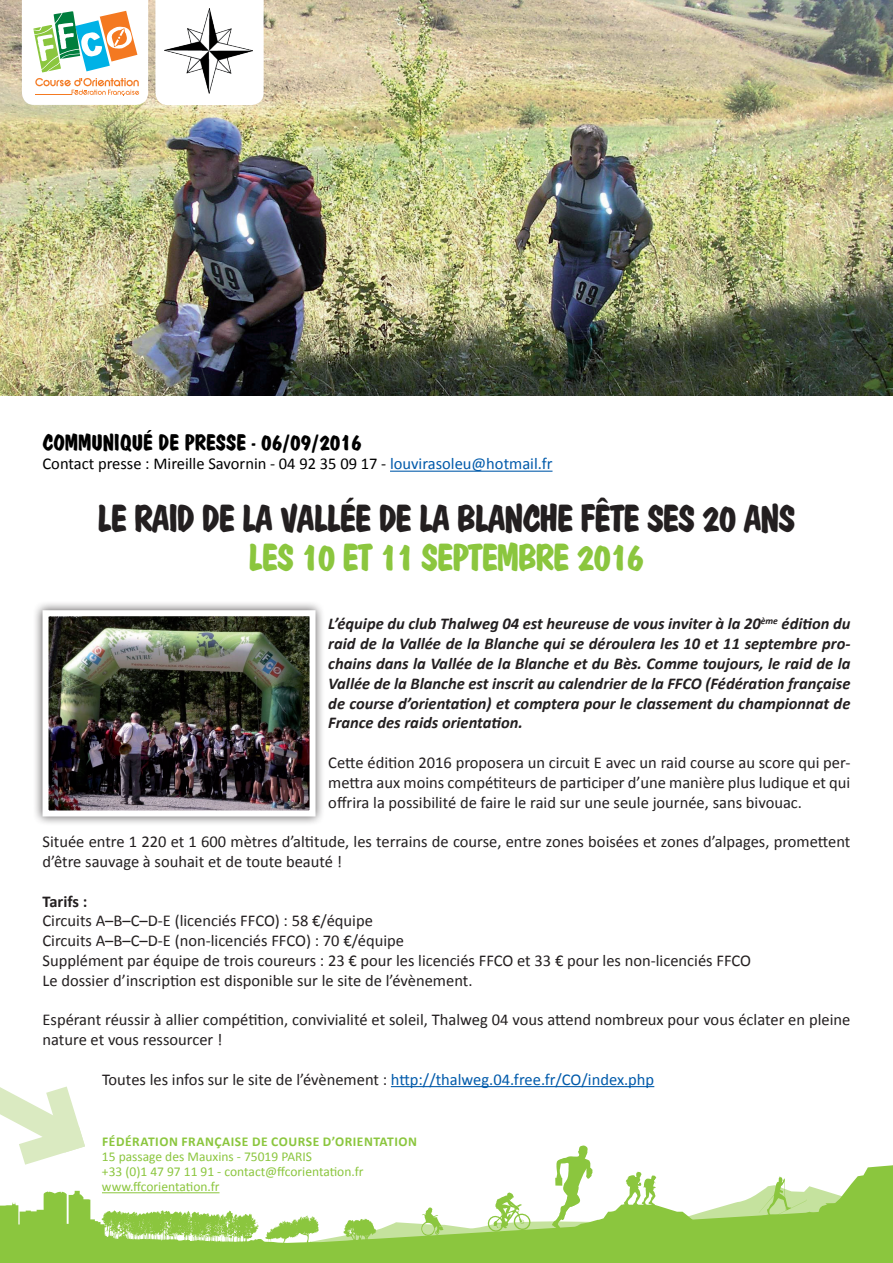
<style>
.page{position:relative;width:893px;height:1263px;background:#fff}
.page>*{position:absolute;margin:0;border:0;box-sizing:border-box;transform-origin:0 0}
.t1{font:37.5px "Joan";letter-spacing:-.03em;color:#231f20}
.t2{font:37.5px "Joan";letter-spacing:-.03em;color:#8bc63e}
.t3{font:22.5px "Joan";color:#000}
.t4{font:16.5px/19.8px "Calibri";color:#231f20}
.t5{font:italic 700 16.5px/19.8px "Calibri";color:#231f20;text-align:justify}
.t6{font:16.5px "Calibri";color:#015aaa}
.t7{font:16.5px "Calibri";color:#000}
.t8{font:700 16.5px "Calibri";color:#231f20}
.t9{font:13.5px/15px "Calibri";color:#8bc63e}
.t10{font:700 13.5px "Calibri";letter-spacing:.04em;color:#8bc63e}
.s1{color:#015aaa}
.s2{color:#231f20}
</style>
<div class="page">
<img style="left:0;top:0;width:893px;height:395px">
<hr style="left:390px;top:471px;width:162px;height:1px;background:#015aaa">
<svg style="left:22px;top:0;width:126px;height:105px"></svg>
<svg style="left:155px;top:0;width:109px;height:105px"></svg>
<img style="left:165px;top:9px;width:88px;height:85px">
<hr style="left:0;top:1260px;width:893px;height:3px;background:#8bc63e">
<svg style="left:0;top:1086px;width:893px;height:174px"></svg>
<hr style="left:102px;top:1192px;width:117px;height:1px;background:#8bc63e">
<div style="left:33px;top:600px;width:292px;height:226px;background:#231f20;opacity:.75"></div>
<img style="left:50px;top:617px;width:259px;height:192px">
<div style="left:43px;top:610px;width:273px;height:206px;border:6px solid #fff"></div>
<h2 class="t3" style="left:43px;top:429px;width:321px">COMMUNIQUÉ DE PRESSE - 06/09/2016</h2>
<p class="t7" style="left:43px;top:453px;width:511px">Contact presse : Mireille Savornin - 04 92 35 09 17 - <span class="s1">louvirasoleu@hotmail.fr</span></p>
<h1 class="t1" style="left:98px;top:496px;width:699px">LE RAID DE LA VALLÉE DE LA BLANCHE FÊTE SES 20 ANS</h1>
<h1 class="t2" style="left:249px;top:535px;width:397px">LES 10 ET 11 SEPTEMBRE 2016</h1>
<p class="t5" style="left:328px;top:614px;width:524px">L’équipe du club Thalweg 04 est heureuse de vous inviter à la 20<sup>ème</sup> édition du raid de la Vallée de la Blanche qui se déroulera les 10 et 11 septembre pro&shy;chains dans la Vallée de la Blanche et du Bès. Comme toujours, le raid de la Vallée de la Blanche est inscrit au calendrier de la FFCO (Fédération française de course d’orientation) et comptera pour le classement du championnat de France des raids orientation.</p>
<p class="t4" style="left:328px;top:752px;width:524px;text-align:justify">Cette édition 2016 proposera un circuit E avec un raid course au score qui per&shy;mettra aux moins compétiteurs de participer d’une manière plus ludique et qui offrira la possibilité de faire le raid sur une seule journée, sans bivouac.</p>
<p class="t4" style="left:43px;top:832px;width:809px">Située entre 1 220 et 1 600 mètres d’altitude, les terrains de course, entre zones boisées et zones d’alpages, promettent d’être sauvage à souhait et de toute beauté !</p>
<p class="t8" style="left:43px;top:890px;width:46px">Tarifs :</p>
<p class="t4" style="left:43px;top:911px;width:710px">Circuits A–B–C–D-E (licenciés FFCO) : 58 €/équipe<br>Circuits A–B–C–D-E (non-licenciés FFCO) : 70 €/équipe<br>Supplément par équipe de trois coureurs : 23 € pour les licenciés FFCO et 33 € pour les non-licenciés FFCO Le dossier d’inscription est disponible sur le site de l’évènement.</p>
<p class="t4" style="left:43px;top:1010px;width:809px">Espérant réussir à allier compétition, convivialité et soleil, Thalweg 04 vous attend nombreux pour vous éclater en pleine nature et vous ressourcer !</p>
<p class="t6" style="left:102px;top:1069px;width:554px"><span class="s2">Toutes les infos sur le site de l’évènement :</span> http://thalweg.04.free.fr/CO/index.php</p>
<p class="t10" style="left:102px;top:1133px;width:316px">FÉDÉRATION FRANÇAISE DE COURSE D’ORIENTATION</p>
<p class="t9" style="left:102px;top:1149px;width:263px">15 passage des Mauxins - 75019 PARIS<br>+33 (0)1 47 97 11 91 - contact@ffcorientation.fr www.ffcorientation.fr</p>
</div>
